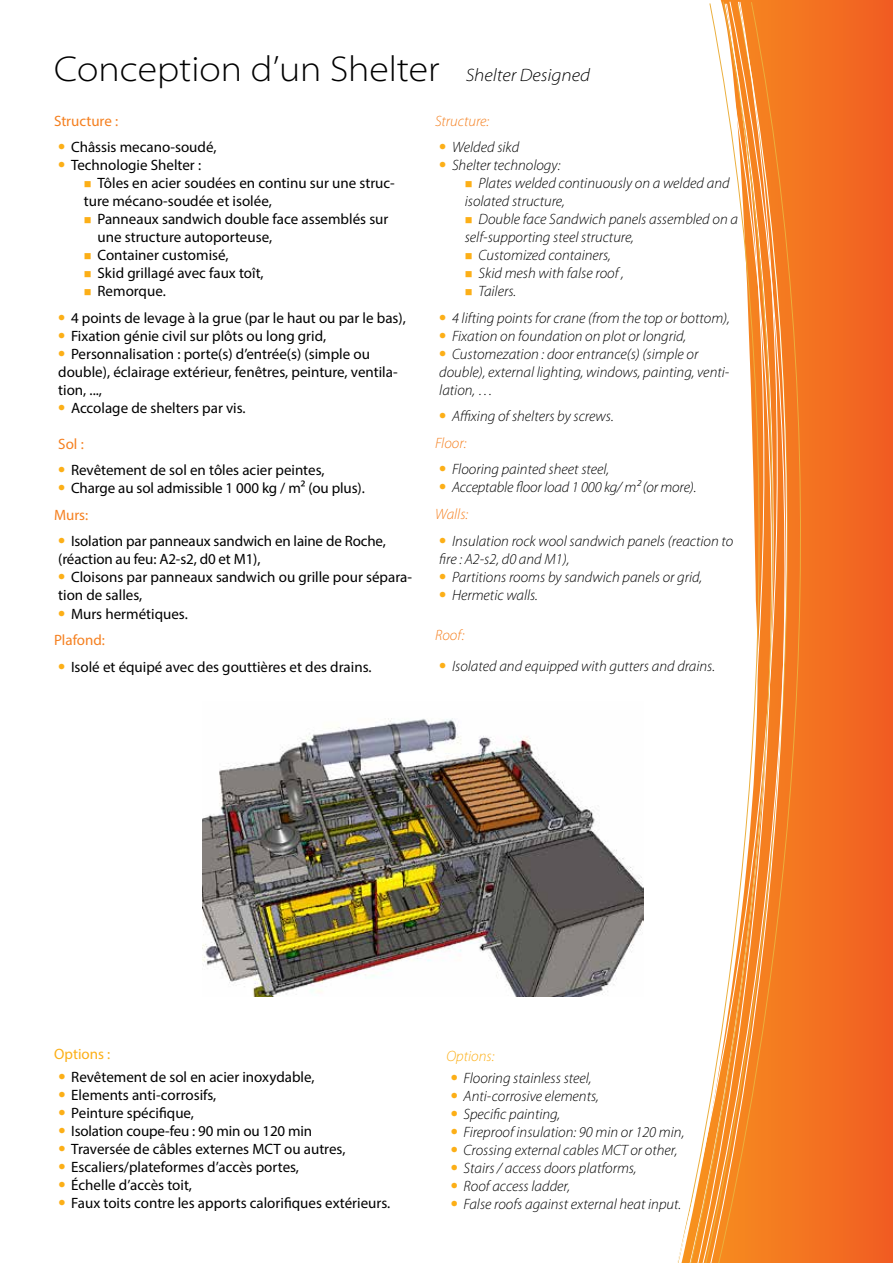
<style>
.page{position:relative;width:893px;height:1263px;background:#fff}
.page>*{position:absolute;margin:0;border:0;box-sizing:border-box;transform-origin:0 0}
.t1{font:300 semi-expanded 36px "Myriad Pro";color:#000}
.t2{font:15px/18px "Myriad Pro";color:#000}
.t3{font:italic 300 15px/18px "Myriad Pro";color:#000}
.t4{font:italic 300 15px "Myriad Pro";color:#f58020}
.t5{font:15px "Myriad Pro";color:#f58020}
.t6{font:15px "Myriad Pro";color:#fcaf17}
.t7{font:italic 300 15px "Myriad Pro";color:#fcaf17}
.s1{font-style:italic;font-size:18px}
.s2{font-weight:700;font-style:normal;font-size:21px;color:#fcaf17}
.s3{color:#f58020}
.s4{font-weight:700;font-size:21px;color:#fcaf17}
</style>
<div class="page">
<img style="left:202px;top:718px;width:441px;height:278px">
<div style="left:720px;top:0;width:173px;height:1263px;background:#f16122"></div>
<div style="left:844px;top:2px;width:14px;height:1261px;background:#f26822"></div>
<div style="left:830px;top:1px;width:14px;height:1262px;background:#f36c21"></div>
<svg style="left:689px;top:1px;width:141px;height:1262px"></svg>
<h1 class="t1" style="left:54px;top:47px;width:537px">Conception d’un Shelter <span class="s1">Shelter Designed</span></h1>
<p class="t4" style="left:435px;top:112px;width:56px">Structure:</p>
<p class="t3" style="left:439px;top:138px;width:81px"><span class="s2">•</span> Welded sikd</p>
<p class="t3" style="left:439px;top:156px;width:123px"><span class="s2">•</span> Shelter technology:</p>
<p class="t3" style="left:478px;top:174px;width:253px">Plates welded continuously on a welded and</p>
<p class="t3" style="left:465px;top:192px;width:102px">isolated structure,</p>
<p class="t3" style="left:478px;top:210px;width:261px">Double face Sandwich panels assembled on a</p>
<p class="t3" style="left:465px;top:228px;width:171px">self-supporting steel structure,</p>
<p class="t3" style="left:478px;top:246px;width:134px">Customized containers,</p>
<p class="t3" style="left:478px;top:264px;width:147px">Skid mesh with false roof ,</p>
<p class="t3" style="left:478px;top:282px;width:39px">Tailers.</p>
<p class="t3" style="left:439px;top:309px;width:292px"><span class="s2">•</span> 4 lifting points for crane (from the top or bottom),</p>
<p class="t3" style="left:439px;top:327px;width:248px"><span class="s2">•</span> Fixation on foundation on plot or longrid,</p>
<p class="t3" style="left:439px;top:345px;width:292px"><span class="s2">•</span> Customezation : door entrance(s) (simple or double), external lighting, windows, painting, venti&shy;lation, …</p>
<p class="t3" style="left:435px;top:403px;width:180px;line-height:26.5px"><span class="s2">•</span> Affixing of shelters by screws.<br><span class="s3">Floor:</span></p>
<p class="t3" style="left:439px;top:460px;width:171px"><span class="s2">•</span> Flooring painted sheet steel,</p>
<p class="t3" style="left:435px;top:474px;width:263px;line-height:26.5px"><span class="s2">•</span> Acceptable floor load 1 000 kg/ m² (or more).<br><span class="s3">Walls:</span></p>
<p class="t3" style="left:439px;top:531px;width:296px"><span class="s2">•</span> Insulation rock wool sandwich panels (reaction to fire : A2-s2, d0 and M1),</p>
<p class="t3" style="left:439px;top:567px;width:264px"><span class="s2">•</span> Partitions rooms by sandwich panels or grid,</p>
<p class="t3" style="left:439px;top:585px;width:100px"><span class="s2">•</span> Hermetic walls.</p>
<p class="t4" style="left:435px;top:626px;width:31px">Roof:</p>
<p class="t3" style="left:439px;top:656px;width:277px"><span class="s2">•</span> Isolated and equipped with gutters and drains.</p>
<p class="t5" style="left:54px;top:112px;width:66px">Structure :</p>
<p class="t2" style="left:58px;top:138px;width:160px"><span class="s4">•</span> Châssis mecano-soudé,</p>
<p class="t2" style="left:58px;top:156px;width:144px"><span class="s4">•</span> Technologie Shelter :</p>
<p class="t2" style="left:98px;top:174px;width:299px">Tôles en acier soudées en continu sur une struc-</p>
<p class="t2" style="left:84px;top:192px;width:189px">ture mécano-soudée et isolée,</p>
<p class="t2" style="left:98px;top:210px;width:292px">Panneaux sandwich double face assemblés sur</p>
<p class="t2" style="left:98px;top:228px;width:176px">une structure autoporteuse,</p>
<p class="t2" style="left:98px;top:246px;width:133px">Container customisé,</p>
<p class="t2" style="left:98px;top:264px;width:168px">Skid grillagé avec faux toît,</p>
<p class="t2" style="left:98px;top:282px;width:70px">Remorque.</p>
<p class="t2" style="left:58px;top:309px;width:349px"><span class="s4">•</span> 4 points de levage à la grue (par le haut ou par le bas),</p>
<p class="t2" style="left:58px;top:327px;width:269px"><span class="s4">•</span> Fixation génie civil sur plôts ou long grid,</p>
<p class="t2" style="left:58px;top:345px;width:341px"><span class="s4">•</span> Personnalisation : porte(s) d’entrée(s) (simple ou double), éclairage extérieur, fenêtres, peinture, ventila&shy;tion, ...,</p>
<p class="t2" style="left:58px;top:399px;width:189px"><span class="s4">•</span> Accolage de shelters par vis.</p>
<p class="t5" style="left:58px;top:435px;width:27px">Sol :</p>
<p class="t2" style="left:58px;top:461px;width:268px"><span class="s4">•</span> Revêtement de sol en tôles acier peintes,</p>
<p class="t2" style="left:54px;top:475px;width:312px;line-height:26.5px"><span class="s4">•</span> Charge au sol admissible 1 000 kg / m² (ou plus).<br><span class="s3">Murs:</span></p>
<p class="t2" style="left:58px;top:532px;width:329px"><span class="s4">•</span> Isolation par panneaux sandwich en laine de Roche, (réaction au feu: A2-s2, d0 et M1),</p>
<p class="t2" style="left:58px;top:568px;width:355px"><span class="s4">•</span> Cloisons par panneaux sandwich ou grille pour sépara&shy;tion de salles,</p>
<p class="t2" style="left:54px;top:600px;width:135px;line-height:26.5px"><span class="s4">•</span> Murs hermétiques.<br><span class="s3">Plafond:</span></p>
<p class="t2" style="left:58px;top:657px;width:315px"><span class="s4">•</span> Isolé et équipé avec des gouttières et des drains.</p>
<p class="t6" style="left:54px;top:1045px;width:58px">Options :</p>
<p class="t2" style="left:58px;top:1067px;width:258px"><span class="s4">•</span> Revêtement de sol en acier inoxydable,</p>
<p class="t2" style="left:58px;top:1085px;width:159px"><span class="s4">•</span> Elements anti-corrosifs,</p>
<p class="t2" style="left:58px;top:1103px;width:137px"><span class="s4">•</span> Peinture spécifique,</p>
<p class="t2" style="left:58px;top:1121px;width:255px"><span class="s4">•</span> Isolation coupe-feu : 90 min ou 120 min</p>
<p class="t2" style="left:58px;top:1139px;width:288px"><span class="s4">•</span> Traversée de câbles externes MCT ou autres,</p>
<p class="t2" style="left:58px;top:1157px;width:242px"><span class="s4">•</span> Escaliers/plateformes d’accès portes,</p>
<p class="t2" style="left:58px;top:1175px;width:135px"><span class="s4">•</span> Échelle d’accès toit,</p>
<p class="t2" style="left:58px;top:1193px;width:333px"><span class="s4">•</span> Faux toits contre les apports calorifiques extérieurs.</p>
<p class="t7" style="left:446px;top:1046px;width:49px">Options:</p>
<p class="t3" style="left:451px;top:1069px;width:142px"><span class="s2">•</span> Flooring stainless steel,</p>
<p class="t3" style="left:451px;top:1087px;width:150px"><span class="s2">•</span> Anti-corrosive elements,</p>
<p class="t3" style="left:451px;top:1105px;width:111px"><span class="s2">•</span> Specific painting,</p>
<p class="t3" style="left:451px;top:1123px;width:235px"><span class="s2">•</span> Fireproof insulation: 90 min or 120 min,</p>
<p class="t3" style="left:451px;top:1141px;width:228px"><span class="s2">•</span> Crossing external cables MCT or other,</p>
<p class="t3" style="left:451px;top:1159px;width:187px"><span class="s2">•</span> Stairs / access doors platforms,</p>
<p class="t3" style="left:451px;top:1177px;width:121px"><span class="s2">•</span> Roof access ladder,</p>
<p class="t3" style="left:451px;top:1195px;width:232px"><span class="s2">•</span> False roofs against external heat input.</p>
</div>
